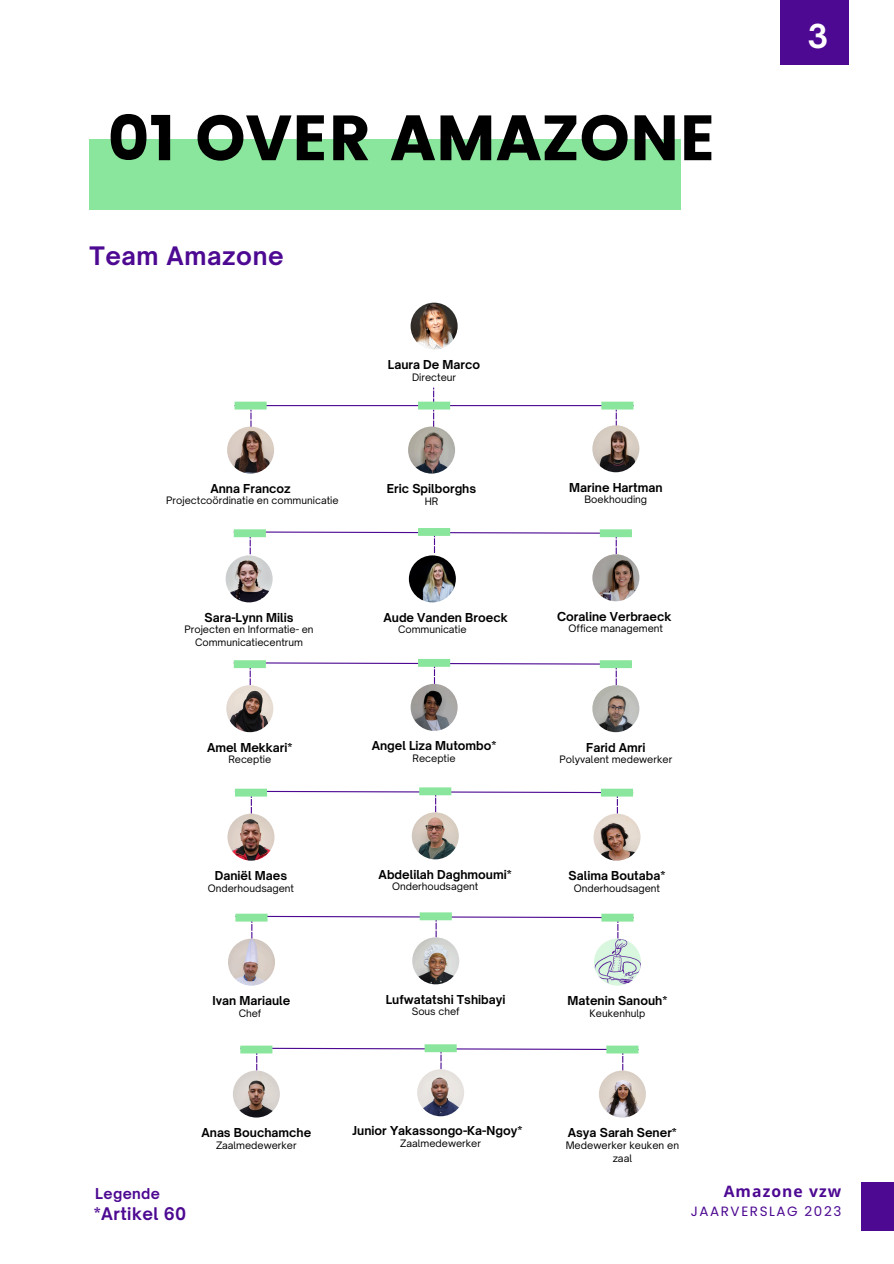
<style>
.page{position:relative;width:894px;height:1264px;background:#fff}
.page>*{position:absolute;margin:0;border:0;box-sizing:border-box;transform-origin:0 0}
.t1{font:63.75px "Poppins";color:#000}
.t2{font:700 31.5px "Open Sauce One";color:#fff}
.t3{font:700 24.3px "Open Sauce One";letter-spacing:.025em;color:#4d0992}
.t4{font:700 16.65px "Open Sauce One";letter-spacing:.025em;color:#4d0992}
.t5{font:700 15.75px "Open Sans";letter-spacing:.07em;color:#4d0992}
.t6{font:700 14.4px "Open Sauce One";letter-spacing:.025em;color:#4d0992}
.t7{font:13.5px "Poppins";letter-spacing:.12em;color:#4d0992}
.t8{font:700 11.85px "Open Sauce One";color:#000}
.t9{font:9.9px/12.9px "Open Sauce One";color:#000;text-align:center}
</style>
<div class="page">
<div style="left:89px;top:139px;width:591px;height:71px;background:#8ae69c"></div>
<svg style="left:233px;top:531px;width:399px;height:23px"></svg>
<svg style="left:615px;top:409px;width:1px;height:16px"></svg>
<svg style="left:250px;top:409px;width:1px;height:17px"></svg>
<svg style="left:433px;top:387px;width:1px;height:39px"></svg>
<hr style="left:234px;top:405px;width:399px;height:1px;background:#4d0992">
<div style="left:234px;top:529px;width:32px;height:8px;background:#8ae69c"></div>
<div style="left:418px;top:528px;width:32px;height:8px;background:#8ae69c"></div>
<div style="left:234px;top:401px;width:32px;height:8px;background:#8ae69c"></div>
<div style="left:418px;top:401px;width:32px;height:8px;background:#8ae69c"></div>
<div style="left:599px;top:529px;width:32px;height:8px;background:#8ae69c"></div>
<div style="left:601px;top:401px;width:32px;height:8px;background:#8ae69c"></div>
<img style="left:410px;top:303px;width:47px;height:46px;border-radius:50%">
<img style="left:227px;top:426px;width:47px;height:47px;border-radius:50%">
<img style="left:592px;top:554px;width:47px;height:47px;border-radius:50%">
<img style="left:225px;top:555px;width:47px;height:47px;border-radius:50%">
<img style="left:409px;top:555px;width:46px;height:47px;border-radius:50%">
<img style="left:408px;top:426px;width:47px;height:47px;border-radius:50%">
<img style="left:592px;top:425px;width:47px;height:47px;border-radius:50%">
<svg style="left:233px;top:661px;width:399px;height:24px"></svg>
<div style="left:234px;top:660px;width:32px;height:8px;background:#8ae69c"></div>
<div style="left:418px;top:659px;width:32px;height:7px;background:#8ae69c"></div>
<div style="left:599px;top:660px;width:32px;height:8px;background:#8ae69c"></div>
<img style="left:226px;top:685px;width:47px;height:47px;border-radius:50%">
<img style="left:410px;top:684px;width:47px;height:47px;border-radius:50%">
<img style="left:592px;top:685px;width:47px;height:47px;border-radius:50%">
<svg style="left:234px;top:790px;width:400px;height:23px"></svg>
<div style="left:235px;top:788px;width:32px;height:8px;background:#8ae69c"></div>
<div style="left:419px;top:787px;width:32px;height:8px;background:#8ae69c"></div>
<div style="left:600px;top:788px;width:33px;height:8px;background:#8ae69c"></div>
<img style="left:227px;top:813px;width:47px;height:47px;border-radius:50%">
<img style="left:411px;top:812px;width:47px;height:47px;border-radius:50%">
<img style="left:593px;top:813px;width:47px;height:47px;border-radius:50%">
<svg style="left:240px;top:1047px;width:399px;height:23px"></svg>
<div style="left:240px;top:1045px;width:32px;height:8px;background:#8ae69c"></div>
<div style="left:424px;top:1044px;width:32px;height:8px;background:#8ae69c"></div>
<div style="left:606px;top:1045px;width:32px;height:8px;background:#8ae69c"></div>
<img style="left:233px;top:1070px;width:47px;height:47px;border-radius:50%">
<img style="left:417px;top:1069px;width:47px;height:47px;border-radius:50%">
<img style="left:598px;top:1070px;width:47px;height:47px;border-radius:50%">
<svg style="left:235px;top:915px;width:399px;height:23px"></svg>
<div style="left:235px;top:913px;width:32px;height:8px;background:#8ae69c"></div>
<div style="left:419px;top:912px;width:32px;height:8px;background:#8ae69c"></div>
<div style="left:601px;top:913px;width:32px;height:8px;background:#8ae69c"></div>
<img style="left:228px;top:938px;width:47px;height:47px;border-radius:50%">
<img style="left:412px;top:937px;width:47px;height:47px;border-radius:50%">
<img style="left:594px;top:938px;width:46px;height:47px;border-radius:50%">
<div style="left:861px;top:1182px;width:32px;height:48px;background:#4d0992"></div>
<div style="left:780px;top:0;width:68px;height:65px;background:#4d0992"></div>
<p class="t1" style="left:108px;top:101px;width:609px">01 OVER AMAZONE</p>
<h3 class="t3" style="left:89px;top:241px;width:196px">Team Amazone</h3>
<p class="t8" style="left:210px;top:481px;width:82px">Anna Francoz</p>
<p class="t9" style="left:166px;top:494px;width:174px">Projectcoördinatie en communicatie</p>
<p class="t8" style="left:388px;top:357px;width:94px">Laura De Marco</p>
<p class="t9" style="left:412px;top:370px;width:46px">Directeur</p>
<p class="t8" style="left:387px;top:481px;width:91px">Eric Spilborghs</p>
<p class="t8" style="left:569px;top:480px;width:95px">Marine Hartman</p>
<p class="t9" style="left:424px;top:494px;width:15px">HR</p>
<p class="t9" style="left:584px;top:493px;width:64px">Boekhouding</p>
<p class="t8" style="left:204px;top:610px;width:91px">Sara-Lynn Milis</p>
<p class="t8" style="left:383px;top:610px;width:126px">Aude Vanden Broeck</p>
<p class="t9" style="left:184px;top:623px;width:131px">Projecten en Informatie- en<br>Communicatiecentrum</p>
<p class="t9" style="left:398px;top:623px;width:70px">Communicatie</p>
<p class="t8" style="left:557px;top:608px;width:116px">Coraline Verbraeck</p>
<p class="t9" style="left:568px;top:622px;width:96px">Office management</p>
<p class="t8" style="left:207px;top:739px;width:87px">Amel Mekkari*</p>
<p class="t8" style="left:371px;top:738px;width:126px">Angel Liza Mutombo*</p>
<p class="t8" style="left:586px;top:739px;width:61px">Farid Amri</p>
<p class="t9" style="left:228px;top:753px;width:44px">Receptie</p>
<p class="t9" style="left:412px;top:751px;width:44px">Receptie</p>
<p class="t9" style="left:559px;top:753px;width:114px">Polyvalent medewerker</p>
<p class="t8" style="left:215px;top:868px;width:74px">Daniël Maes</p>
<p class="t8" style="left:378px;top:866px;width:135px">Abdelilah Daghmoumi*</p>
<p class="t8" style="left:568px;top:868px;width:98px">Salima Boutaba*</p>
<p class="t9" style="left:208px;top:881px;width:88px">Onderhoudsagent</p>
<p class="t9" style="left:392px;top:880px;width:88px">Onderhoudsagent</p>
<p class="t9" style="left:573px;top:881px;width:88px">Onderhoudsagent</p>
<p class="t8" style="left:212px;top:993px;width:79px">Ivan Mariaule</p>
<p class="t8" style="left:386px;top:991px;width:121px">Lufwatatshi Tshibayi</p>
<p class="t8" style="left:567px;top:993px;width:101px">Matenin Sanouh*</p>
<p class="t9" style="left:239px;top:1006px;width:24px">Chef</p>
<p class="t9" style="left:411px;top:1005px;width:50px">Sous chef</p>
<p class="t9" style="left:589px;top:1006px;width:57px">Keukenhulp</p>
<h2 class="t2" style="left:807px;top:17px;width:22px">3</h2>
<h3 class="t6" style="left:95px;top:1184px;width:66px">Legende</h3>
<p class="t8" style="left:201px;top:1124px;width:111px">Anas Bouchamche</p>
<p class="t8" style="left:352px;top:1123px;width:171px">Junior Yakassongo-Ka-Ngoy*</p>
<p class="t8" style="left:567px;top:1124px;width:111px">Asya Sarah Sener*</p>
<p class="t9" style="left:216px;top:1138px;width:82px">Zaalmedewerker</p>
<p class="t9" style="left:400px;top:1136px;width:82px">Zaalmedewerker</p>
<p class="t9" style="left:565px;top:1138px;width:115px">Medewerker keuken en zaal</p>
<h3 class="t5" style="left:723px;top:1179px;width:119px">Amazone vzw</h3>
<h3 class="t4" style="left:94px;top:1203px;width:94px">*Artikel 60</h3>
<h3 class="t7" style="left:690px;top:1201px;width:152px">JAARVERSLAG 2023</h3>
</div>
